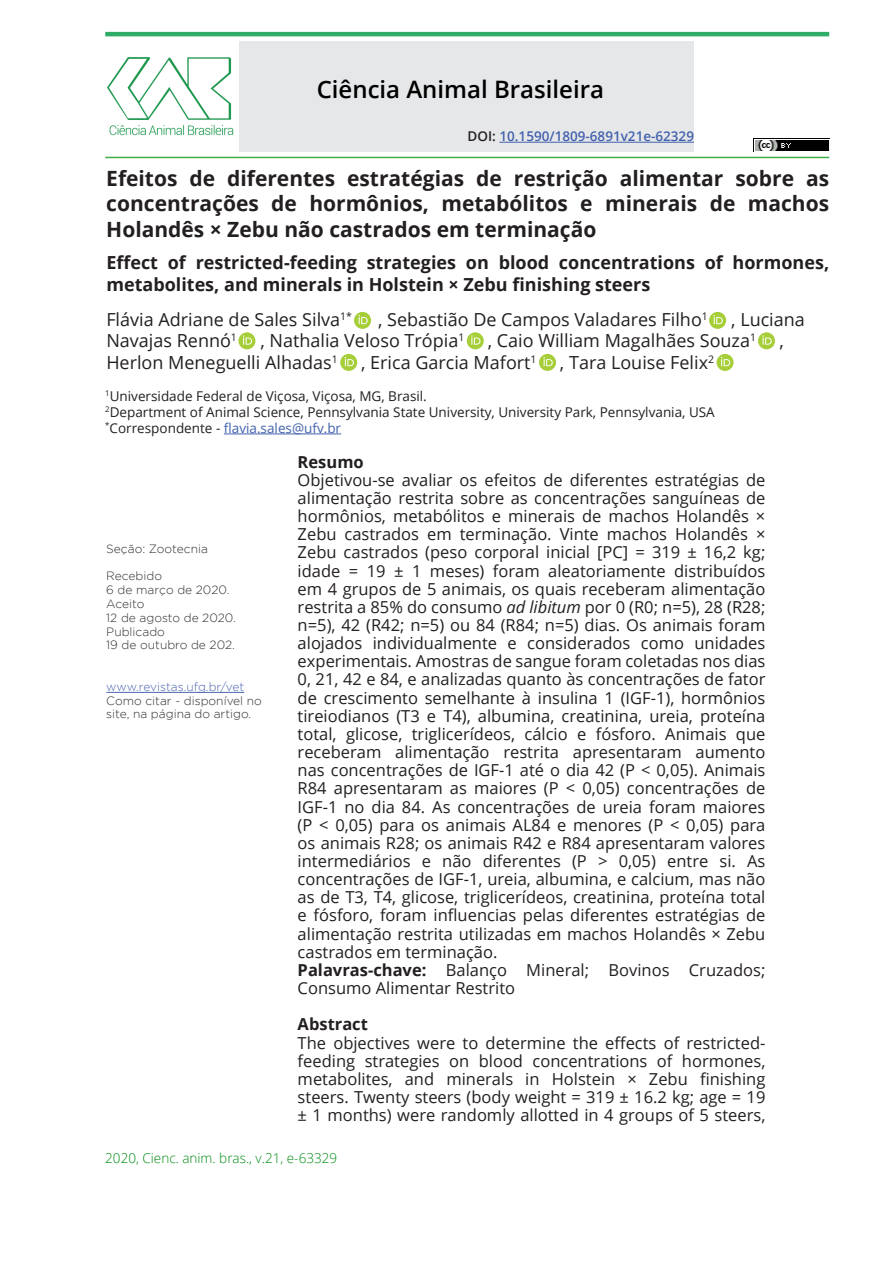
<style>
.page{position:relative;width:893px;height:1263px;background:#fff}
.page>*{position:absolute;margin:0;border:0;box-sizing:border-box;transform-origin:0 0}
.t1{font:600 24px "Open Sans";color:#000}
.t2{font:700 21px/25.2px "Open Sans";color:#231f20;text-align:justify}
.t3{font:18px "Open Sans";color:#231f20}
.t4{font:700 18px/21.6px "Open Sans";color:#231f20}
.t5{font:16.5px/18.1px "Open Sans";color:#231f20}
.t6{font:700 16.5px "Open Sans";color:#231f20}
.t7{font:13.5px/16.2px "Open Sans";color:#231f20}
.t8{font:300 13.5px "Open Sans";color:#008c14}
.t9{font:600 13.5px "Open Sans";color:#4261ad}
.t10{font:300 12px/13.8px "Gotham";color:#312f30}
.t11{font:300 12px "Gotham";letter-spacing:-.005em;color:#4d66b0}
.s1{color:#231f20}
.s2{color:#4261ad}
.s3{font-style:italic}
.s4{font-weight:700}
</style>
<div class="page">
<div style="left:239px;top:41px;width:455px;height:111px;background:#e6e7e9"></div>
<hr style="left:499px;top:142px;width:195px;height:1px;background:#4261ad">
<hr style="left:105px;top:157px;width:724px;height:1px;background:#40ae49">
<hr style="left:105px;top:32px;width:724px;height:4px;background:#2fac66">
<img style="left:753px;top:139px;width:76px;height:13px">
<img style="left:107px;top:57px;width:127px;height:79px">
<hr style="left:106px;top:692px;width:138px;height:1px;background:#4d66b0">
<hr style="left:224px;top:434px;width:117px;height:1px;background:#4261ad">
<svg style="left:716px;top:354px;width:18px;height:17px"></svg>
<svg style="left:721px;top:357px;width:9px;height:9px"></svg>
<svg style="left:340px;top:354px;width:17px;height:17px"></svg>
<svg style="left:345px;top:357px;width:9px;height:9px"></svg>
<div style="left:758px;top:332px;width:17px;height:17px;background:#a6ce39;border-radius:50%"></div>
<svg style="left:762px;top:335px;width:10px;height:10px"></svg>
<div style="left:467px;top:332px;width:17px;height:17px;background:#a6ce39;border-radius:50%"></div>
<svg style="left:471px;top:335px;width:9px;height:10px"></svg>
<div style="left:238px;top:332px;width:17px;height:17px;background:#a6ce39;border-radius:50%"></div>
<svg style="left:243px;top:335px;width:9px;height:10px"></svg>
<svg style="left:709px;top:312px;width:17px;height:17px"></svg>
<svg style="left:714px;top:315px;width:9px;height:9px"></svg>
<div style="left:354px;top:312px;width:17px;height:17px;background:#a6ce39;border-radius:50%"></div>
<svg style="left:358px;top:315px;width:10px;height:9px"></svg>
<div style="left:539px;top:354px;width:17px;height:17px;background:#a6ce39;border-radius:50%"></div>
<svg style="left:543px;top:357px;width:10px;height:9px"></svg>
<h1 class="t1" style="left:317px;top:73px;width:289px">Ciência Animal Brasileira</h1>
<p class="t9" style="left:468px;top:127px;width:228px"><span class="s1">DOI:</span> 10.1590/1809-6891v21e-62329</p>
<p class="t2" style="left:106px;top:165px;width:724px">Efeitos de diferentes estratégias de restrição alimentar sobre as concentrações de hormônios, metabólitos e minerais de machos Holandês × Zebu não castrados em terminação</p>
<p class="t4" style="left:106px;top:251px;width:724px">Effect of restricted-feeding strategies on blood concentrations of hormones, metabolites, and minerals in Holstein × Zebu finishing steers</p>
<p class="t3" style="left:106px;top:307px;width:247px">Flávia Adriane de Sales Silva<sup>1*</sup></p>
<p class="t3" style="left:378px;top:307px;width:331px">, Sebastião De Campos Valadares Filho<sup>1</sup></p>
<p class="t3" style="left:731px;top:307px;width:75px">, Luciana</p>
<p class="t3" style="left:106px;top:328px;width:132px">Navajas Rennó<sup>1</sup></p>
<p class="t3" style="left:260px;top:328px;width:205px">, Nathalia Veloso Trópia<sup>1</sup></p>
<p class="t3" style="left:488px;top:328px;width:270px">, Caio William Magalhães Souza<sup>1</sup></p>
<p class="t3" style="left:779px;top:328px;width:6px">,</p>
<p class="t3" style="left:106px;top:350px;width:233px">Herlon Meneguelli Alhadas<sup>1</sup></p>
<p class="t3" style="left:361px;top:350px;width:177px">, Erica Garcia Mafort<sup>1</sup></p>
<p class="t3" style="left:560px;top:350px;width:156px">, Tara Louise Felix<sup>2</sup></p>
<p class="t7" style="left:105px;top:387px;width:611px"><sup>1</sup>Universidade Federal de Viçosa, Viçosa, MG, Brasil.<br><sup>2</sup>Department of Animal Science, Pennsylvania State University, University Park, Pennsylvania, USA <sup>*</sup>Correspondente - <span class="s2">flavia.sales@ufv.br</span></p>
<p class="t10" style="left:106px;top:541px;width:103px">Seção: Zootecnia</p>
<p class="t10" style="left:106px;top:569px;width:131px">Recebido<br>6 de março de 2020.<br>Aceito<br>12 de agosto de 2020.<br>Publicado<br>19 de outubro de 202.</p>
<p class="t11" style="left:106px;top:680px;width:140px">www.revistas.ufg.br/vet</p>
<p class="t10" style="left:106px;top:693px;width:157px">Como citar - disponível no site, na página do artigo.</p>
<p class="t6" style="left:298px;top:450px;width:68px">Resumo</p>
<p class="t5" style="left:298px;top:470px;width:469px">Objetivou-se avaliar os efeitos de diferentes estratégias de alimentação restrita sobre as concentrações sanguíneas de hormônios, metabólitos e minerais de machos Holandês × Zebu castrados em terminação. Vinte machos Holandês × Zebu castrados (peso corporal inicial [PC] = 319 ± 16,2 kg; idade = 19 ± 1 meses) foram aleatoriamente distribuídos em 4 grupos de 5 animais, os quais receberam alimentação restrita a 85% do consumo <span class="s3">ad libitum</span> por 0 (R0; n=5), 28 (R28; n=5), 42 (R42; n=5) ou 84 (R84; n=5) dias. Os animais foram alojados individualmente e considerados como unidades experimentais. Amostras de sangue foram coletadas nos dias 0, 21, 42 e 84, e analizadas quanto às concentrações de fator de crescimento semelhante à insulina 1 (IGF-1), hormônios tireiodianos (T3 e T4), albumina, creatinina, ureia, proteína total, glicose, triglicerídeos, cálcio e fósforo. Animais que receberam alimentação restrita apresentaram aumento nas concentrações de IGF-1 até o dia 42 (P &lt; 0,05). Animais R84 apresentaram as maiores (P &lt; 0,05) concentrações de IGF-1 no dia 84. As concentrações de ureia foram maiores (P &lt; 0,05) para os animais AL84 e menores (P &lt; 0,05) para os animais R28; os animais R42 e R84 apresentaram valores intermediários e não diferentes (P &gt; 0,05) entre si. As concentrações de IGF-1, ureia, albumina, e calcium, mas não as de T3, T4, glicose, triglicerídeos, creatinina, proteína total e fósforo, foram influencias pelas diferentes estratégias de alimentação restrita utilizadas em machos Holandês × Zebu castrados em terminação.<br><span class="s4">Palavras-chave:</span> Balanço Mineral; Bovinos Cruzados; Consumo Alimentar Restrito</p>
<p class="t6" style="left:298px;top:1013px;width:72px">Abstract</p>
<p class="t5" style="left:298px;top:1033px;width:469px;text-align:justify">The objectives were to determine the effects of restricted&shy;feeding strategies on blood concentrations of hormones, metabolites, and minerals in Holstein × Zebu finishing steers. Twenty steers (body weight = 319 ± 16.2 kg; age = 19 ± 1 months) were randomly allotted in 4 groups of 5 steers,</p>
<p class="t8" style="left:105px;top:1149px;width:233px">2020, Cienc. anim. bras., v.21, e-63329</p>
</div>
